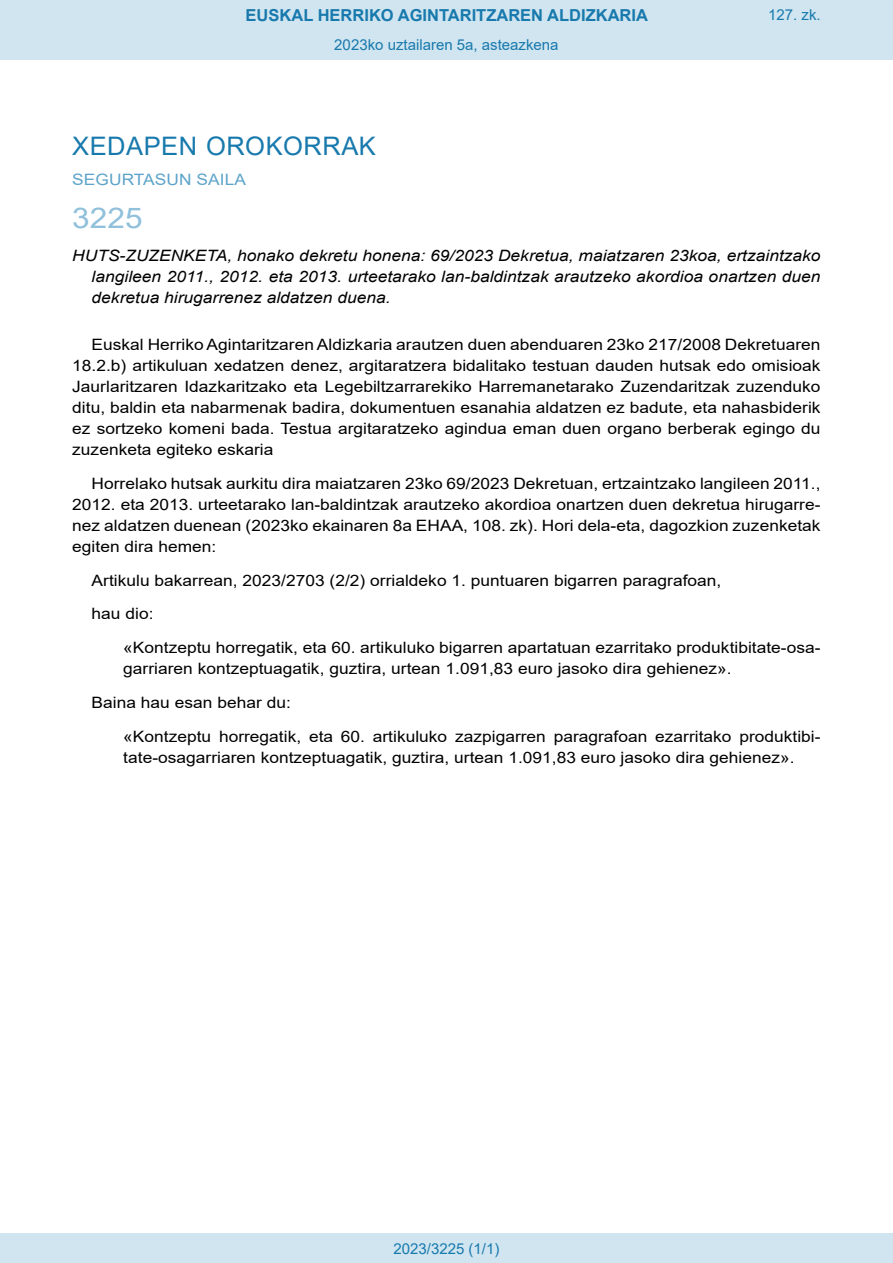
<style>
.page{position:relative;width:893px;height:1263px;background:#fff}
.page>*{position:absolute;margin:0;border:0;box-sizing:border-box;transform-origin:0 0}
.BOPVOrden{font:28.5px "Arial";color:#90c0db;scale:1.11 1}
.BOPVSeccion{font:25.5px "Arial";letter-spacing:.02em;color:#1879ad}
.t1{font:700 16.5px "Arial";color:#1879ad}
.BOPVDetalle{font:15.6px/21px "Arial";color:#000;text-align:justify;scale:1.11 1}
.BOPVDetalle2{font:15.6px/21px "Arial";color:#000;scale:1.11 1}
.BOPVTitulo{font:italic 15.6px/21px "Arial";color:#000;text-align:justify;scale:1.11 1}
.BOPVOrganismo{font:15.6px "Arial";letter-spacing:.005em;color:#5ea4ca;scale:1.11 1}
.Paginacion_Centro{font:15px "Arial";color:#1879ad}
</style>
<div class="page">
<div style="left:0;top:0;width:893px;height:60px;background:#d0e5f0"></div>
<div style="left:0;top:1233px;width:893px;height:30px;background:#d0e5f0"></div>
<p class="t1" style="left:246px;top:3px;width:404px">EUSKAL HERRIKO AGINTARITZAREN ALDIZKARIA</p>
<p class="Paginacion_Centro" style="left:334px;top:35px;width:226px">2023ko uztailaren 5a, asteazkena</p>
<p class="Paginacion_Centro" style="left:768px;top:5px;width:54px">127. zk.</p>
<p class="BOPVSeccion" style="left:72px;top:128px;width:305px">XEDAPEN OROKORRAK</p>
<p class="BOPVOrganismo" style="left:72px;top:169px;width:158px">SEGURTASUN SAILA</p>
<p class="BOPVOrden" style="left:72px;top:198px;width:65px">3225</p>
<p class="BOPVTitulo" style="left:92px;top:246px;width:658px;text-indent:-19px">HUTS-ZUZENKETA, honako dekretu honena: 69/2023 Dekretua, maiatzaren 23koa, ertzaintzako langileen 2011., 2012. eta 2013. urteetarako lan-baldintzak arautzeko akordioa onartzen duen dekretua hirugarrenez aldatzen duena.</p>
<p class="BOPVDetalle" style="left:72px;top:334px;width:676px;text-indent:19px">Euskal Herriko Agintaritzaren Aldizkaria arautzen duen abenduaren 23ko 217/2008 Dekretuaren 18.2.b) artikuluan xedatzen denez, argitaratzera bidalitako testuan dauden hutsak edo omisioak Jaurlaritzaren Idazkaritzako eta Legebiltzarrarekiko Harremanetarako Zuzendaritzak zuzenduko ditu, baldin eta nabarmenak badira, dokumentuen esanahia aldatzen ez badute, eta nahasbiderik ez sortzeko komeni bada. Testua argitaratzeko agindua eman duen organo berberak egingo du zuzenketa egiteko eskaria</p>
<p class="BOPVDetalle" style="left:72px;top:473px;width:676px;text-indent:19px">Horrelako hutsak aurkitu dira maiatzaren 23ko 69/2023 Dekretuan, ertzaintzako langileen 2011., 2012. eta 2013. urteetarako lan-baldintzak arautzeko akordioa onartzen duen dekretua hirugarre&shy;nez aldatzen duenean (2023ko ekainaren 8a EHAA, 108. zk). Hori dela-eta, dagozkion zuzenketak egiten dira hemen:</p>
<p class="BOPVDetalle" style="left:92px;top:569px;width:569px">Artikulu bakarrean, 2023/2703 (2/2) orrialdeko 1. puntuaren bigarren paragrafoan,</p>
<p class="BOPVDetalle" style="left:92px;top:603px;width:57px">hau dio:</p>
<p class="BOPVDetalle2" style="left:123px;top:637px;width:630px">«Kontzeptu horregatik, eta 60. artikuluko bigarren apartatuan ezarritako produktibitate-osa&shy;garriaren kontzeptuagatik, guztira, urtean 1.091,83 euro jasoko dira gehienez».</p>
<p class="BOPVDetalle" style="left:92px;top:692px;width:181px">Baina hau esan behar du:</p>
<p class="BOPVDetalle2" style="left:123px;top:725px;width:630px">«Kontzeptu horregatik, eta 60. artikuluko zazpigarren paragrafoan ezarritako produktibi&shy;tate-osagarriaren kontzeptuagatik, guztira, urtean 1.091,83 euro jasoko dira gehienez».</p>
<p class="Paginacion_Centro" style="left:393px;top:1238px;width:107px">2023/3225 (1/1)</p>
</div>
